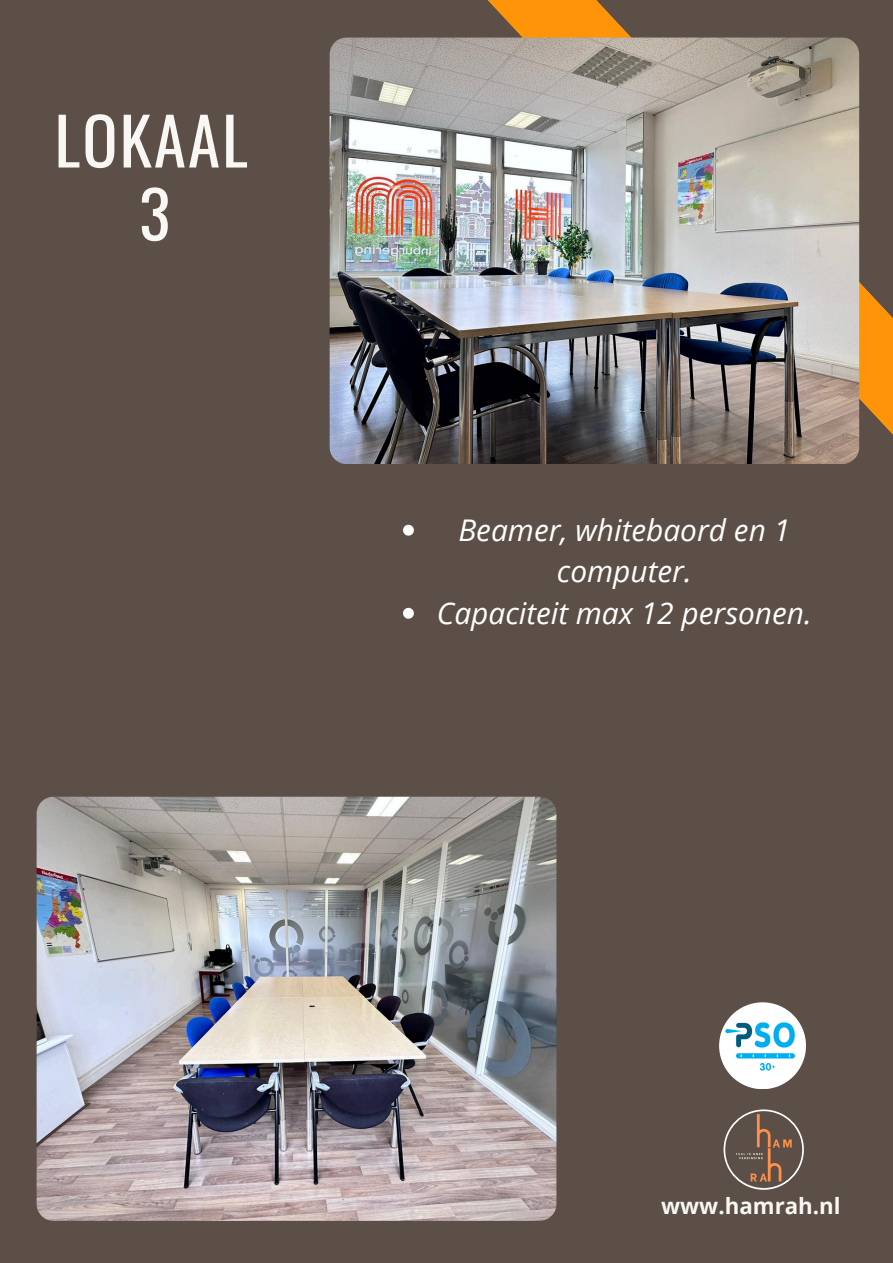
<style>
.page{position:relative;width:893px;height:1263px;background:#5b4f47}
.page>*{position:absolute;margin:0;border:0;box-sizing:border-box;transform-origin:0 0}
.t1{font:65.18px/73.1px "Oswald";letter-spacing:.03em;color:#f8f7f4;text-align:center}
.t2{font:italic 29.85px/41.5px "Open Sans";color:#fff;text-align:center}
.t3{font:700 22.27px "Open Sans";color:#f8f7f4}
</style>
<div class="page">
<svg style="left:357px;top:0;width:536px;height:1009px"></svg>
<img style="left:37px;top:797px;width:519px;height:424px">
<img style="left:330px;top:38px;width:529px;height:426px;border-radius:17px">
<svg style="left:403px;top:525px;width:11px;height:11px"></svg>
<svg style="left:403px;top:608px;width:11px;height:11px"></svg>
<svg style="left:723px;top:1109px;width:81px;height:81px"></svg>
<img style="left:719px;top:1002px;width:86px;height:87px">
<p class="t1" style="left:54px;top:101px;width:195px">LOKAAL<br>3</p>
<p class="t2" style="left:458px;top:508px;width:333px">Beamer, whitebaord en 1 computer.</p>
<h1 class="t2" style="left:437px;top:591px;width:376px">Capaciteit max 12 personen.</h1>
<p class="t3" style="left:661px;top:1190px;width:181px">www.hamrah.nl</p>
</div>
